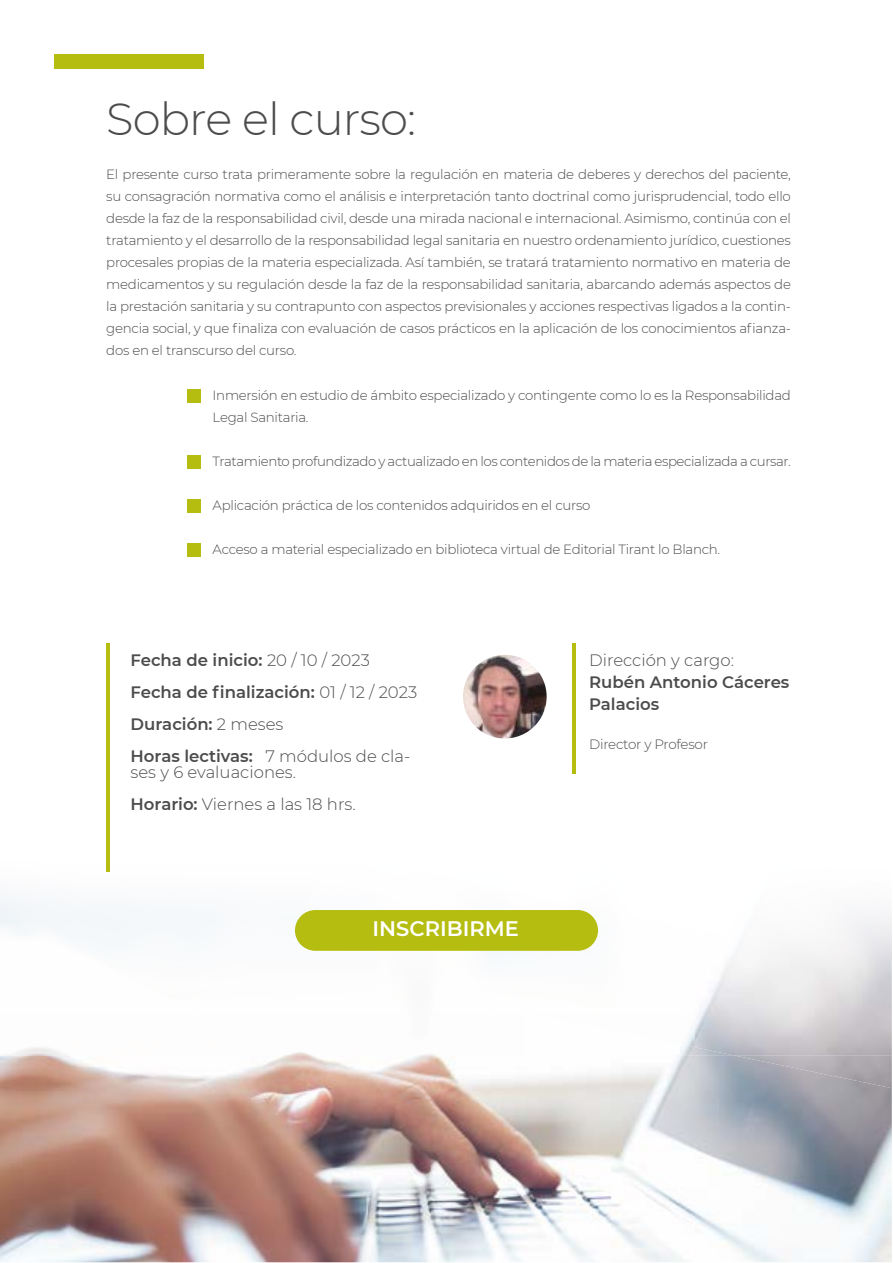
<style>
.page{position:relative;width:893px;height:1263px;background:#fff}
.page>*{position:absolute;margin:0;border:0;box-sizing:border-box;transform-origin:0 0}
.t1{font:300 45px "Montserrat";letter-spacing:-.02em;color:#4d4c4c}
.t2{font:600 21px "Montserrat";color:#fff}
.t3{font:600 16.5px/32.1px "Montserrat";color:#4d4c4c}
.t4{font:300 16.5px/32.1px "Montserrat";color:#4d4c4c}
.t5{font:300 13.5px "Montserrat";letter-spacing:-.02em;color:#4d4c4c}
.t6{font:300 13.35px/22px "Montserrat";letter-spacing:-.02em;color:#4d4c4c;text-align:justify}
.s1{font-weight:300}
.s2{font-weight:600}
</style>
<div class="page">
<div style="left:54px;top:54px;width:149px;height:14px;background:#b4bd10"></div>
<div style="left:187px;top:389px;width:13px;height:13px;background:#b4bd10"></div>
<div style="left:187px;top:455px;width:13px;height:14px;background:#b4bd10"></div>
<div style="left:187px;top:499px;width:13px;height:14px;background:#b4bd10"></div>
<div style="left:187px;top:544px;width:13px;height:13px;background:#b4bd10"></div>
<img style="left:0;top:1055px;width:892px;height:207px">
<img style="left:0;top:859px;width:310px;height:196px">
<img style="left:680px;top:1047px;width:14px;height:8px">
<img style="left:733px;top:1055px;width:159px;height:33px">
<img style="left:299px;top:859px;width:593px;height:98px">
<img style="left:297px;top:957px;width:13px;height:49px">
<img style="left:694px;top:957px;width:198px;height:98px">
<img style="left:683px;top:1028px;width:11px;height:19px">
<div style="left:295px;top:910px;width:303px;height:41px;background:#b4bd10;border-radius:20px"></div>
<hr style="left:572px;top:643px;width:3px;height:131px;background:#b4bd10">
<hr style="left:106px;top:643px;width:3px;height:229px;background:#b4bd10">
<img style="left:463px;top:655px;width:84px;height:83px;border-radius:42px">
<h1 class="t1" style="left:106px;top:88px;width:311px">Sobre el curso:</h1>
<p class="t6" style="left:106px;top:162px;width:686px">El presente curso trata primeramente sobre la regulación en materia de deberes y derechos del paciente, su consagración normativa como el análisis e interpretación tanto doctrinal como jurisprudencial, todo ello desde la faz de la responsabilidad civil, desde una mirada nacional e internacional. Asimismo, continúa con el tratamiento y el desarrollo de la responsabilidad legal sanitaria en nuestro ordenamiento jurídico, cuestiones procesales propias de la materia especializada. Así también, se tratará tratamiento normativo en materia de medicamentos y su regulación desde la faz de la responsabilidad sanitaria, abarcando además aspectos de la prestación sanitaria y su contrapunto con aspectos previsionales y acciones respectivas ligados a la contin&shy;gencia social, y que finaliza con evaluación de casos prácticos en la aplicación de los conocimientos afianza&shy;dos en el transcurso del curso.</p>
<p class="t6" style="left:213px;top:384px;width:580px">Inmersión en estudio de ámbito especializado y contingente como lo es la Responsabilidad<br>Legal Sanitaria.</p>
<p class="t6" style="left:213px;top:450px;width:580px">Tratamiento profundizado y actualizado en los contenidos de la materia especializada a cursar.</p>
<p class="t6" style="left:213px;top:494px;width:379px">Aplicación práctica de los contenidos adquiridos en el curso</p>
<p class="t6" style="left:213px;top:538px;width:509px">Acceso a material especializado en biblioteca virtual de Editorial Tirant lo Blanch.</p>
<p class="t3" style="left:131px;top:643px;width:288px">Fecha de inicio: <span class="s1">20 / 10 / 2023<br></span>Fecha de finalización: <span class="s1">01 / 12 / 2023<br></span>Duración: <span class="s1">2 meses<br></span>Horas lectivas: <span class="s1">7 módulos de cla-</span></p>
<p class="t4" style="left:131px;top:756px;width:227px">ses y 6 evaluaciones.<br><span class="s2">Horario:</span> Viernes a las 18 hrs.</p>
<h2 class="t2" style="left:372px;top:914px;width:148px">INSCRIBIRME</h2>
<p class="t4" style="left:589px;top:643px;width:146px">Dirección y cargo:</p>
<p class="t3" style="left:589px;top:670px;width:202px;line-height:22px">Rubén Antonio Cáceres<br>Palacios</p>
<p class="t5" style="left:589px;top:734px;width:120px">Director y Profesor</p>
</div>
